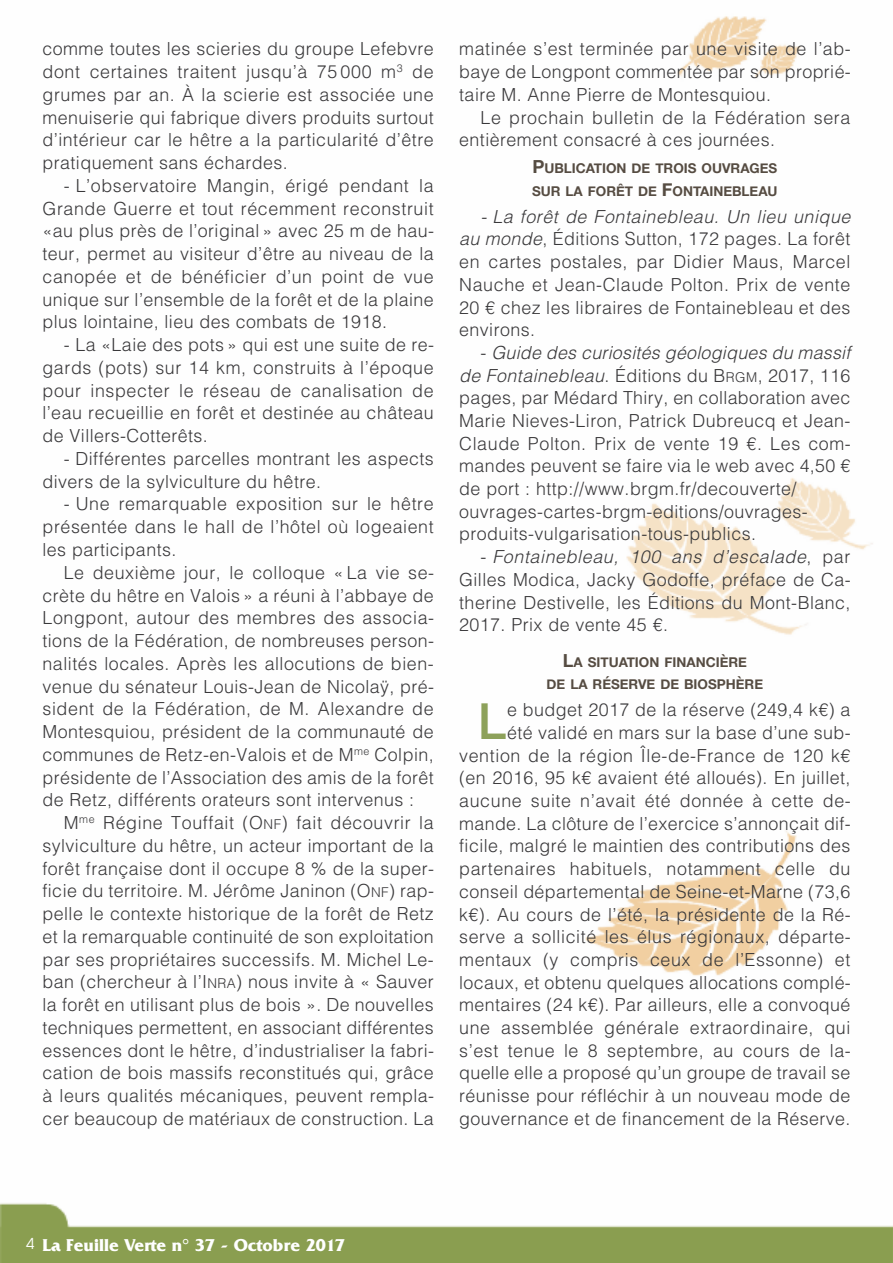
<style>
.page{position:relative;width:893px;height:1263px;background:#fff}
.page>*{position:absolute;margin:0;border:0;box-sizing:border-box;transform-origin:0 0}
.t1{font:500 49.5px "Helvetica Neue";color:#8da15a}
.t2{font:300 18px/22.8px "Helvetica";letter-spacing:.025em;color:#39383a;text-align:justify}
.t3{font:700 18px "Friz Quadrata Std";color:#fff}
.t4{font:700 13.5px/22.6px "Helvetica Neue";color:#564c42}
.s1{font-size:13.5px}
.s2{font-size:18px}
.s3{font-style:italic}
.s4{font-family:"Avant Garde";font-weight:400;font-size:15px}
</style>
<div class="page">
<img style="left:0;top:16px;width:893px;height:1247px">
<p class="t2" style="left:43px;top:36px;width:393px">comme toutes les scieries du groupe Lefebvre dont certaines traitent jusqu’à 75 000 m<sup>3</sup> de grumes par an. À la scierie est associée une menuiserie qui fabrique divers produits surtout d’intérieur car le hêtre a la particularité d’être pratiquement sans échardes.</p>
<p class="t2" style="left:43px;top:173px;width:393px;text-indent:21px">- L’observatoire Mangin, érigé pendant la Grande Guerre et tout récemment reconstruit «au plus près de l’original » avec 25 m de hau&shy;teur, permet au visiteur d’être au niveau de la canopée et de bénéficier d’un point de vue unique sur l’ensemble de la forêt et de la plaine plus lointaine, lieu des combats de 1918.</p>
<p class="t2" style="left:43px;top:332px;width:393px;text-indent:21px">- La «Laie des pots » qui est une suite de re&shy;gards (pots) sur 14 km, construits à l’époque pour inspecter le réseau de canalisation de l’eau recueillie en forêt et destinée au château de Villers-cotterêts.</p>
<p class="t2" style="left:43px;top:446px;width:393px;text-indent:21px">- Différentes parcelles montrant les aspects divers de la sylviculture du hêtre.</p>
<p class="t2" style="left:43px;top:491px;width:393px;text-indent:21px">- Une remarquable exposition sur le hêtre présentée dans le hall de l’hôtel où logeaient les participants.</p>
<p class="t2" style="left:43px;top:560px;width:393px;text-indent:21px">Le deuxième jour, le colloque « La vie se&shy;crète du hêtre en Valois » a réuni à l’abbaye de Longpont, autour des membres des associa&shy;tions de la Fédération, de nombreuses person&shy;nalités locales. Après les allocutions de bien&shy;venue du sénateur Louis-Jean de Nicolaÿ, pré&shy;sident de la Fédération, de M. Alexandre de Montesquiou, président de la communauté de communes de retz-en-Valois et de M<sup>me</sup> colpin, présidente de l’Association des amis de la forêt de retz, différents orateurs sont intervenus :</p>
<p class="t2" style="left:43px;top:810px;width:393px;text-indent:21px">M<sup>me</sup> régine touffait (O<span class="s1">NF</span>) fait découvrir la sylviculture du hêtre, un acteur important de la forêt française dont il occupe 8 % de la super&shy;ficie du territoire. M. Jérôme Janinon (O<span class="s1">NF</span>) rap&shy;pelle le contexte historique de la forêt de retz et la remarquable continuité de son exploitation par ses propriétaires successifs. M. Michel Le&shy;ban (chercheur à l’I<span class="s1">NrA</span>) nous invite à « Sauver la forêt en utilisant plus de bois ». De nouvelles techniques permettent, en associant différentes essences dont le hêtre, d’industrialiser la fabri&shy;cation de bois massifs reconstitués qui, grâce à leurs qualités mécaniques, peuvent rempla&shy;cer beaucoup de matériaux de construction. La</p>
<p class="t2" style="left:459px;top:36px;width:393px">matinée s’est terminée par une visite de l’ab&shy;baye de Longpont commentée par son proprié&shy;taire M. Anne Pierre de Montesquiou.</p>
<p class="t2" style="left:459px;top:105px;width:393px;text-indent:21px">Le prochain bulletin de la Fédération sera entièrement consacré à ces journées.</p>
<p class="t4" style="left:532px;top:157px;width:247px"><span class="s2">P</span>UBLICATION DE TROIS OUVRAGES<br>SUR LA FORÊT DE <span class="s2">F</span>ONTAINEBLEAU</p>
<p class="t2" style="left:459px;top:204px;width:393px;text-indent:21px"><span class="s3">- La forêt de Fontainebleau. Un lieu unique au monde</span>, Éditions Sutton, 172 pages. La forêt en cartes postales, par Didier Maus, Marcel Nauche et Jean-claude Polton. Prix de vente 20 € chez les libraires de Fontainebleau et des environs.</p>
<p class="t2" style="left:459px;top:340px;width:393px;text-align:left;text-indent:21px">- <span class="s3">Guide des curiosités géologiques du massif de Fontainebleau</span>. Éditions du b<span class="s1">rGM</span>, 2017, 116 pages, par Médard thiry, en collaboration avec Marie Nieves-Liron, Patrick Dubreucq et Jean&shy;claude Polton. Prix de vente 19 €. Les com&shy;mandes peuvent se faire via le web avec 4,50 € de port : http://www.brgm.fr/decouverte/ ouvrages-cartes-brgm-editions/ouvrages&shy;produits-vulgarisation-tous-publics.</p>
<p class="t2" style="left:459px;top:544px;width:393px;text-indent:21px">- <span class="s3">Fontainebleau, 100 ans d’escalade</span>, par Gilles Modica, Jacky Godoffe, préface de ca&shy;therine Destivelle, les Éditions du Mont-blanc, 2017. Prix de vente 45 €.</p>
<p class="t4" style="left:547px;top:650px;width:218px;text-align:center"><span class="s2">L</span>A SITUATION FINANCIÈRE<br>DE LA RÉSERVE DE BIOSPHÈRE</p>
<h1 class="t1" style="left:478px;top:690px;width:30px">L</h1>
<p class="t2" style="left:459px;top:697px;width:393px;text-align:right">e budget 2017 de la réserve (249,4 k€) a<br>été validé en mars sur la base d’une sub&shy;vention de la région Île-de-France de 120 k€ (en 2016, 95 k€ avaient été alloués). En juillet, aucune suite n’avait été donnée à cette de&shy;mande. La clôture de l’exercice s’annonçait dif&shy;ficile, malgré le maintien des contributions des partenaires habituels, notamment celle du conseil départemental de Seine-et-Marne (73,6 k€). Au cours de l’été, la présidente de la ré&shy;serve a sollicité les élus régionaux, départe&shy;mentaux (y compris ceux de l’Essonne) et locaux, et obtenu quelques allocations complé&shy;mentaires (24 k€). Par ailleurs, elle a convoqué une assemblée générale extraordinaire, qui s’est tenue le 8 septembre, au cours de la&shy;quelle elle a proposé qu’un groupe de travail se réunisse pour réfléchir à un nouveau mode de gouvernance et de financement de la réserve.</p>
<p class="t3" style="left:26px;top:1234px;width:320px"><span class="s4">4</span> La Feuille Verte n° 37 - Octobre 2017</p>
</div>
